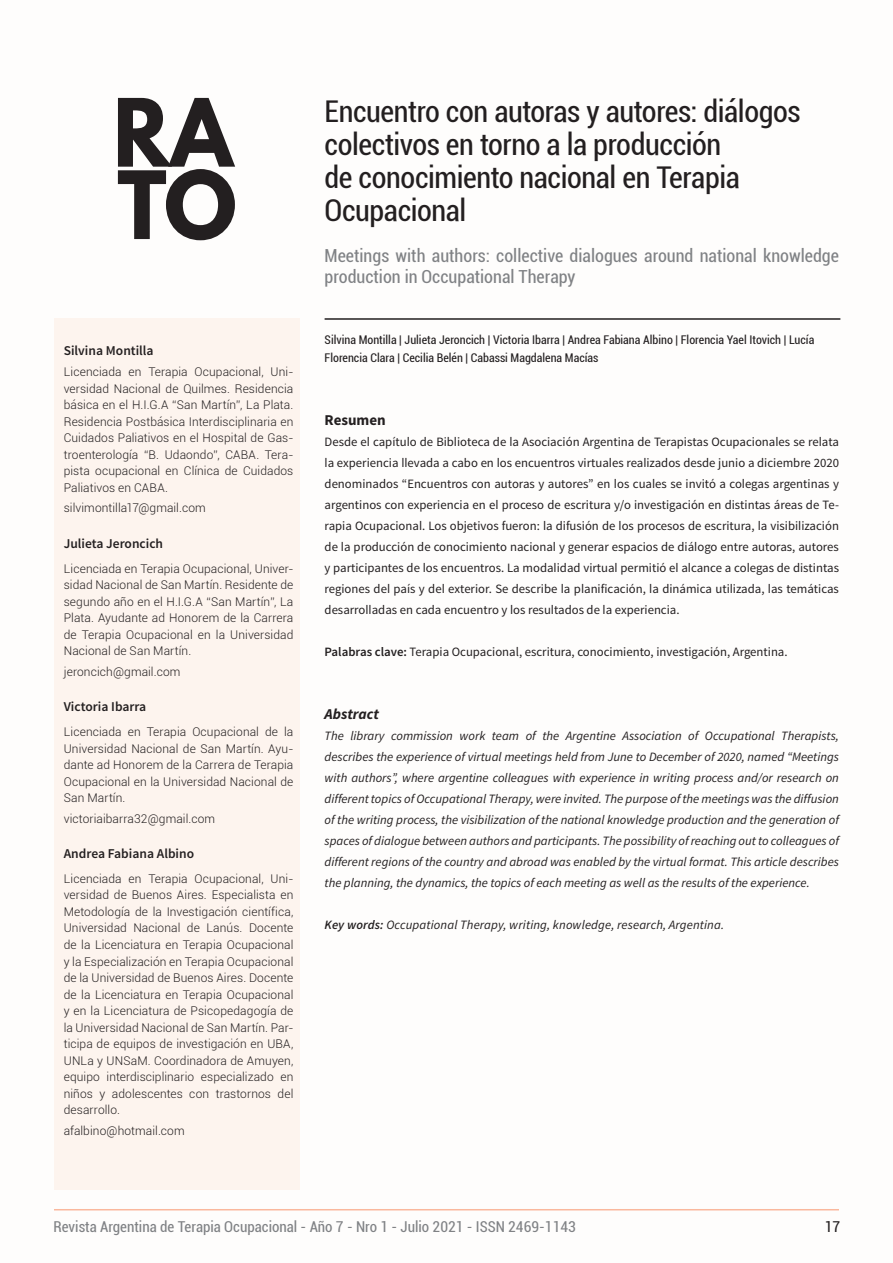
<style>
.page{position:relative;width:893px;height:1263px;background:#fff}
.page>*{position:absolute;margin:0;border:0;box-sizing:border-box;transform-origin:0 0}
.APERTURA{font:condensed 30px/33px "Roboto";letter-spacing:-.015em;color:#231f20}
.Bajada_Apertura_Ingl{font:condensed 18px/21.6px "Roboto";color:#808285}
.t1{font:condensed 15px "Roboto";color:#808285}
.ABSTRACT{font:italic 700 15px "Source Sans Pro";color:#231f20}
.SUBT_APERTURA{font:700 15px "Source Sans Pro";color:#231f20}
.t2{font:condensed 15px "Roboto";color:#231f20}
.t3{font:600 13.5px "Source Sans Pro";color:#231f20}
.TXT_Apertura{font:12.75px/21px "Source Sans Pro";color:#231f20;text-align:justify}
.TXT_Apertura-2{font:italic 12.75px/21px "Source Sans Pro";color:#231f20;text-align:justify}
.DESTAC_Txt{font:300 12px/16.5px "Roboto";letter-spacing:.01em;color:#231f20;text-align:justify}
.APERTURA-2{font:condensed 12px/18px "Roboto";color:#231f20}
.s1{font-weight:600}
</style>
<div class="page">
<div style="left:54px;top:318px;width:245px;height:872px;background:#fdf4ee"></div>
<hr style="left:54px;top:1209px;width:785px;height:1px;background:#fab89d">
<svg style="left:118px;top:98px;width:117px;height:142px"></svg>
<hr style="left:325px;top:318px;width:515px;height:2px;background:#231f20">
<p class="t3" style="left:64px;top:342px;width:91px">Silvina Montilla</p>
<p class="DESTAC_Txt" style="left:64px;top:363px;width:231px">Licenciada en Terapia Ocupacional, Uni&shy;versidad Nacional de Quilmes. Residencia básica en el H.I.G.A “San Martín”, La Plata.<br>Residencia Postbásica Interdisciplinaria en Cuidados Paliativos en el Hospital de Gas&shy;troenterología “B. Udaondo”, CABA. Tera&shy;pista ocupacional en Clínica de Cuidados Paliativos en CABA.</p>
<p class="DESTAC_Txt" style="left:64px;top:499px;width:144px">silvimontilla17@gmail.com</p>
<p class="t3" style="left:64px;top:534px;width:101px">Julieta Jeroncich</p>
<p class="DESTAC_Txt" style="left:64px;top:560px;width:231px">Licenciada en Terapia Ocupacional, Univer&shy;sidad Nacional de San Martín. Residente de segundo año en el H.I.G.A “San Martín”, La Plata. Ayudante ad Honorem de la Carrera de Terapia Ocupacional en la Universidad Nacional de San Martín.</p>
<p class="DESTAC_Txt" style="left:64px;top:663px;width:118px">jeroncich@gmail.com</p>
<p class="t3" style="left:64px;top:698px;width:84px">Victoria Ibarra</p>
<p class="DESTAC_Txt" style="left:64px;top:723px;width:231px">Licenciada en Terapia Ocupacional de la Universidad Nacional de San Martín. Ayu&shy;dante ad Honorem de la Carrera de Terapia Ocupacional en la Universidad Nacional de San Martín.</p>
<p class="DESTAC_Txt" style="left:64px;top:810px;width:153px">victoriaibarra32@gmail.com</p>
<p class="t3" style="left:64px;top:845px;width:132px">Andrea Fabiana Albino</p>
<p class="DESTAC_Txt" style="left:64px;top:870px;width:231px">Licenciada en Terapia Ocupacional, Uni&shy;versidad de Buenos Aires. Especialista en Metodología de la Investigación científica, Universidad Nacional de Lanús. Docente de la Licenciatura en Terapia Ocupacional y la Especialización en Terapia Ocupacional de la Universidad de Buenos Aires. Docente de la Licenciatura en Terapia Ocupacional y en la Licenciatura de Psicopedagogía de la Universidad Nacional de San Martín. Par&shy;ticipa de equipos de investigación en UBA, UNLa y UNSaM. Coordinadora de Amuyen, equipo interdisciplinario especializado en niños y adolescentes con trastornos del desarrollo.</p>
<p class="DESTAC_Txt" style="left:64px;top:1122px;width:122px">afalbino@hotmail.com</p>
<p class="APERTURA" style="left:325px;top:94px;width:478px">Encuentro con autoras y autores: diálogos colectivos en torno a la producción<br>de conocimiento nacional en Terapia<br>Ocupacional</p>
<p class="Bajada_Apertura_Ingl" style="left:325px;top:244px;width:516px">Meetings with authors: collective dialogues around national knowledge production in Occupational Therapy</p>
<p class="APERTURA-2" style="left:325px;top:331px;width:491px">Silvina Montilla | Julieta Jeroncich | Victoria Ibarra | Andrea Fabiana Albino | Florencia Yael Itovich | Lucía<br>Florencia Clara | Cecilia Belén | Cabassi Magdalena Macías</p>
<p class="SUBT_APERTURA" style="left:325px;top:410px;width:63px">Resumen</p>
<p class="TXT_Apertura" style="left:325px;top:431px;width:516px">Desde el capítulo de Biblioteca de la Asociación Argentina de Terapistas Ocupacionales se relata la experiencia llevada a cabo en los encuentros virtuales realizados desde junio a diciembre 2020 denominados “Encuentros con autoras y autores” en los cuales se invitó a colegas argentinas y argentinos con experiencia en el proceso de escritura y/o investigación en distintas áreas de Te&shy;rapia Ocupacional. Los objetivos fueron: la difusión de los procesos de escritura, la visibilización de la producción de conocimiento nacional y generar espacios de diálogo entre autoras, autores y participantes de los encuentros. La modalidad virtual permitió el alcance a colegas de distintas regiones del país y del exterior. Se describe la planificación, la dinámica utilizada, las temáticas desarrolladas en cada encuentro y los resultados de la experiencia.</p>
<p class="TXT_Apertura" style="left:325px;top:641px;width:465px"><span class="s1">Palabras clave:</span> Terapia Ocupacional, escritura, conocimiento, investigación, Argentina.</p>
<p class="ABSTRACT" style="left:325px;top:704px;width:56px">Abstract</p>
<p class="TXT_Apertura-2" style="left:325px;top:725px;width:516px">The library commission work team of the Argentine Association of Occupational Therapists, describes the experience of virtual meetings held from June to December of 2020, named “Meetings with authors”, where argentine colleagues with experience in writing process and/or research on different topics of Occupational Therapy, were invited. The purpose of the meetings was the diffusion of the writing process, the visibilization of the national knowledge production and the generation of spaces of dialogue between authors and participants. The possibility of reaching out to colleagues of different regions of the country and abroad was enabled by the virtual format. This article describes the planning, the dynamics, the topics of each meeting as well as the results of the experience.</p>
<p class="TXT_Apertura-2" style="left:325px;top:914px;width:401px"><span class="s1">Key words:</span> Occupational Therapy, writing, knowledge, research, Argentina.</p>
<p class="t1" style="left:54px;top:1216px;width:524px">Revista Argentina de Terapia Ocupacional - Año 7 - Nro 1 - Julio 2021 - ISSN 2469-1143</p>
<p class="t2" style="left:825px;top:1216px;width:17px">17</p>
</div>
